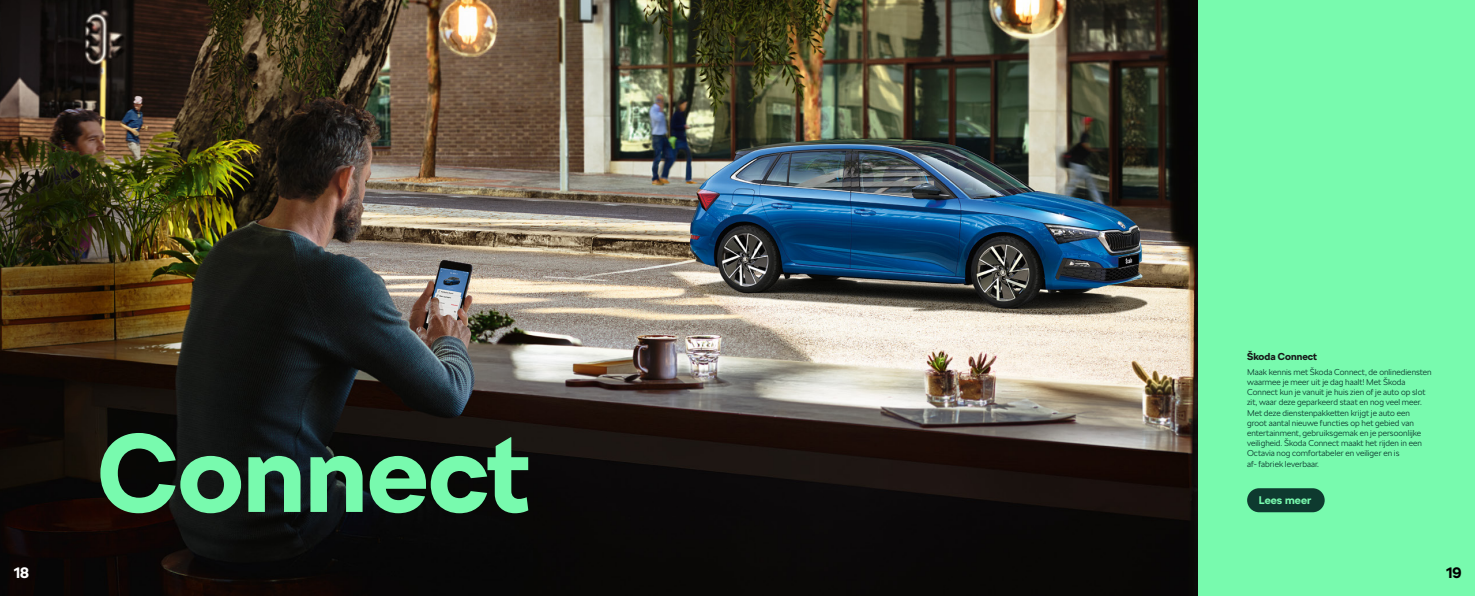
<style>
.page{position:relative;width:1475px;height:596px;background:#fff}
.page>*{position:absolute;margin:0;border:0;box-sizing:border-box;transform-origin:0 0}
.t1{font:700 110.2px "SKODA Next";color:#78faae}
.t2{font:700 15px "SKODA Next";color:#fff}
.t3{font:700 15px "SKODA Next";color:#000}
.t4{font:700 11px "SKODA Next";color:#78faae}
.t5{font:700 10px "SKODA Next";color:#161718}
.t6{font:300 8.5px/10.2px "SKODA Next";color:#0e3a2f}
</style>
<div class="page">
<img style="left:0;top:0;width:1198px;height:595px">
<div style="left:1198px;top:0;width:276px;height:595px;background:#78faae"></div>
<div style="left:1246px;top:488px;width:78px;height:24px;background:#0e3a2f;border-radius:12px"></div>
<h1 class="t1" style="left:98px;top:406px;width:433px">Connect</h1>
<p class="t5" style="left:1246px;top:351px;width:71px">Škoda Connect</p>
<p class="t6" style="left:1246px;top:366px;width:186px">Maak kennis met Škoda Connect, de onlinediensten waarmee je meer uit je dag haalt! Met Škoda Connect kun je vanuit je huis zien of je auto op slot zit, waar deze geparkeerd staat en nog veel meer.<br>Met deze dienstenpakketten krijgt je auto een groot aantal nieuwe functies op het gebied van entertainment, gebruiksgemak en je persoonlijke veiligheid. Škoda Connect maakt het rijden in een Octavia nog comfortabeler en veiliger en is<br>af- fabriek leverbaar.</p>
<p class="t4" style="left:1258px;top:493px;width:54px">Lees meer</p>
<h2 class="t2" style="left:14px;top:563px;width:17px">18</h2>
<h2 class="t3" style="left:1445px;top:563px;width:17px">19</h2>
</div>
